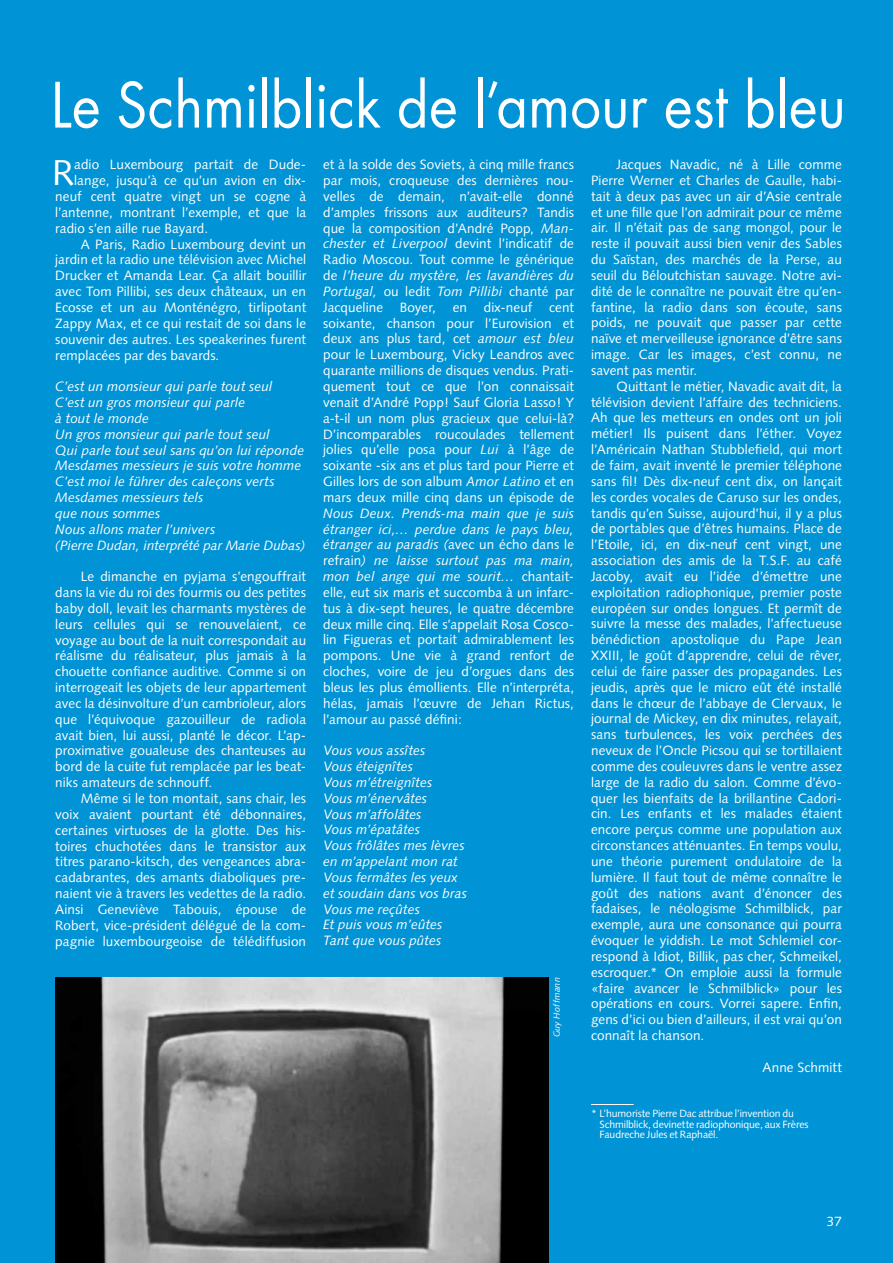
<style>
.page{position:relative;width:893px;height:1263px;background:#0093d5}
.page>*{position:absolute;margin:0;border:0;box-sizing:border-box;transform-origin:0 0}
.t1{font:60.75px "Futura";letter-spacing:.005em;color:#fff;scale:.9 1}
.t2{font:36px "Syntax";color:#fff}
.t3{font:13.5px/15.9px "Syntax";letter-spacing:.005em;color:#fff;text-align:justify}
.t4{font:italic 13.5px/15.9px "Syntax";letter-spacing:.005em;color:#fff}
.t5{font:10.5px/10.5px "Syntax";letter-spacing:-.01em;color:#fff}
.t6{font:italic 9px "Syntax";letter-spacing:.02em;color:#fff}
.s1{font-style:italic}
</style>
<div class="page">
<img style="left:55px;top:977px;width:494px;height:286px">
<hr style="left:591px;top:1104px;width:43px;height:1px;background:#fff">
<h1 class="t1" style="left:51px;top:63px;width:884px">Le Schmilblick de l’amour est bleu</h1>
<h2 class="t2" style="left:52px;top:152px;width:23px">R</h2>
<p class="t3" style="left:74px;top:157px;width:233px">adio Luxembourg partait de Dude-</p>
<p class="t3" style="left:74px;top:173px;width:233px">lange, jusqu’à ce qu’un avion en dix-</p>
<p class="t3" style="left:55px;top:189px;width:252px">neuf cent quatre vingt un se cogne à</p>
<p class="t3" style="left:55px;top:204px;width:252px">l’antenne, montrant l’exemple, et que la</p>
<p class="t3" style="left:55px;top:220px;width:154px">radio s’en aille rue Bayard.</p>
<p class="t3" style="left:81px;top:236px;width:227px">A Paris, Radio Luxembourg devint un</p>
<p class="t3" style="left:55px;top:252px;width:252px">jardin et la radio une télévision avec Michel</p>
<p class="t3" style="left:55px;top:268px;width:252px">Drucker et Amanda Lear. Ça allait bouillir</p>
<p class="t3" style="left:55px;top:284px;width:252px">avec Tom Pillibi, ses deux châteaux, un en</p>
<p class="t3" style="left:55px;top:299px;width:252px">Ecosse et un au Monténégro, tirlipotant</p>
<p class="t3" style="left:55px;top:315px;width:252px">Zappy Max, et ce qui restait de soi dans le</p>
<p class="t3" style="left:55px;top:331px;width:252px">souvenir des autres. Les speakerines furent</p>
<p class="t3" style="left:55px;top:347px;width:166px">remplacées par des bavards<span class="s1">.</span></p>
<p class="t4" style="left:55px;top:379px;width:251px">C’est un monsieur qui parle tout seul<br>C’est un gros monsieur qui parle<br>à tout le monde<br>Un gros monsieur qui parle tout seul<br>Qui parle tout seul sans qu’on lui réponde<br>Mesdames messieurs je suis votre homme<br>C’est moi le führer des caleçons verts<br>Mesdames messieurs tels<br>que nous sommes<br>Nous allons mater l’univers<br>(Pierre Dudan, interprété par Marie Dubas)</p>
<p class="t3" style="left:55px;top:569px;width:252px;text-indent:26px">Le dimanche en pyjama s’engouffrait dans la vie du roi des fourmis ou des petites baby doll, levait les charmants mystères de leurs cellules qui se renouvelaient, ce voyage au bout de la nuit correspondait au réalisme du réalisateur, plus jamais à la chouette confiance auditive<span class="s1">.</span> Comme si on interrogeait les objets de leur appartement avec la désinvolture d’un cambrioleur, alors que l’équivoque gazouilleur de radiola avait bien, lui aussi, planté le décor. L’ap&shy;proximative goualeuse des chanteuses au bord de la cuite fut remplacée par les beat&shy;niks amateurs de schnouff.</p>
<p class="t3" style="left:55px;top:790px;width:252px;text-indent:26px">Même si le ton montait, sans chair, les voix avaient pourtant été débonnaires, certaines virtuoses de la glotte. Des his&shy;toires chuchotées dans le transistor aux titres parano-kitsch, des vengeances abra&shy;cadabrantes, des amants diaboliques pre&shy;naient vie à travers les vedettes de la radio.<br>Ainsi Geneviève Tabouis, épouse de Robert, vice-président délégué de la com&shy;pagnie luxembourgeoise de télédiffusion</p>
<p class="t3" style="left:323px;top:157px;width:252px">et à la solde des Soviets, à cinq mille francs par mois, croqueuse des dernières nou&shy;velles de demain, n’avait-elle donné d’amples frissons aux auditeurs? Tandis que la composition d’André Popp, <span class="s1">Man&shy;chester et Liverpool</span> devint l’indicatif de Radio Moscou. Tout comme le générique de <span class="s1">l’heure du mystère, les lavandières du Portugal,</span> ou ledit <span class="s1">Tom Pillibi</span> chanté par Jacqueline Boyer, en dix-neuf cent soixante, chanson pour l’Eurovision et deux ans plus tard, cet <span class="s1">amour est bleu </span>pour le Luxembourg, Vicky Leandros avec quarante millions de disques vendus. Prati&shy;quement tout ce que l’on connaissait venait d’André Popp! Sauf Gloria Lasso! Y a-t-il un nom plus gracieux que celui-là?<br>D’incomparables roucoulades tellement jolies qu’elle posa pour <span class="s1">Lui</span> à l’âge de soixante -six ans et plus tard pour Pierre et Gilles lors de son album <span class="s1">Amor Latino</span> et en mars deux mille cinq dans un épisode de</p>
<p class="t3" style="left:323px;top:505px;width:252px"><span class="s1">Nous Deux. Prends-ma main que je suis étranger ici,… perdue dans le pays bleu, étranger au paradis (</span>avec un écho dans le refrain<span class="s1">) ne laisse surtout pas ma main, mon bel ange qui me sourit…</span> chantait&shy;elle, eut six maris et succomba à un infarc&shy;tus à dix-sept heures, le quatre décembre deux mille cinq. Elle s’appelait Rosa Cosco&shy;lin Figueras et portait admirablement les pompons. Une vie à grand renfort de cloches, voire de jeu d’orgues dans des bleus les plus émollients. Elle n’interpréta, hélas, jamais l’œuvre de Jehan Rictus, l’amour au passé défini:</p>
<p class="t4" style="left:323px;top:743px;width:146px">Vous vous assîtes<br>Vous éteignîtes<br>Vous m’étreignîtes<br>Vous m’énervâtes<br>Vous m’affolâtes<br>Vous m’épatâtes<br>Vous frôlâtes mes lèvres en m’appelant mon rat<br>Vous fermâtes les yeux et soudain dans vos bras<br>Vous me reçûtes<br>Et puis vous m’eûtes<br>Tant que vous pûtes</p>
<p class="t6" style="left:551px;top:1037px;width:62px;rotate:-90deg">Guy Hoffmann</p>
<p class="t3" style="left:591px;top:156px;width:252px;text-indent:26px">Jacques Navadic, né à Lille comme Pierre Werner et Charles de Gaulle, habi&shy;tait à deux pas avec un air d’Asie centrale et une fille que l’on admirait pour ce même air. Il n’était pas de sang mongol, pour le reste il pouvait aussi bien venir des Sables du Saïstan, des marchés de la Perse, au seuil du Béloutchistan sauvage. Notre avi&shy;dité de le connaître ne pouvait être qu’en&shy;fantine, la radio dans son écoute, sans poids, ne pouvait que passer par cette naïve et merveilleuse ignorance d’être sans image. Car les images, c’est connu, ne savent pas mentir.</p>
<p class="t3" style="left:591px;top:378px;width:252px;text-indent:26px">Quittant le métier, Navadic avait dit, la télévision devient l’affaire des techniciens.<br>Ah que les metteurs en ondes ont un joli métier! Ils puisent dans l’éther. Voyez l’Américain Nathan Stubblefield, qui mort de faim, avait inventé le premier téléphone sans fil! Dès dix-neuf cent dix, on lançait les cordes vocales de Caruso sur les ondes, tandis qu’en Suisse, aujourd’hui, il y a plus de portables que d’êtres humains. Place de l’Etoile, ici, en dix-neuf cent vingt, une association des amis de la T.S.F. au café Jacoby, avait eu l’idée d’émettre une exploitation radiophonique, premier poste européen sur ondes longues. Et permît de suivre la messe des malades, l’affectueuse bénédiction apostolique du Pape Jean XXIII, le goût d’apprendre, celui de rêver, celui de faire passer des propagandes. Les jeudis, après que le micro eût été installé dans le chœur de l’abbaye de Clervaux, le journal de Mickey, en dix minutes, relayait, sans turbulences, les voix perchées des neveux de l’Oncle Picsou qui se tortillaient comme des couleuvres dans le ventre assez large de la radio du salon. Comme d’évo&shy;quer les bienfaits de la brillantine Cadori&shy;cin. Les enfants et les malades étaient encore perçus comme une population aux circonstances atténuantes. En temps voulu, une théorie purement ondulatoire de la lumière. Il faut tout de même connaître le goût des nations avant d’énoncer des fadaises, le néologisme Schmilblick, par exemple, aura une consonance qui pourra évoquer le yiddish. Le mot Schlemiel cor&shy;respond à Idiot, Billik, pas cher, Schmeikel, escroquer.* On emploie aussi la formule «faire avancer le Schmilblick» pour les opérations en cours. Vorrei sapere. Enfin, gens d’ici ou bien d’ailleurs, il est vrai qu’on connaît la chanson.</p>
<p class="t3" style="left:763px;top:1059px;width:81px">Anne Schmitt</p>
<p class="t5" style="left:600px;top:1108px;width:211px;text-indent:-9px">* L’humoriste Pierre Dac attribue l’invention du<br>Schmilblick, devinette radiophonique, aux Frères<br>Faudreche Jules et Raphaël.</p>
<p class="t3" style="left:827px;top:1214px;width:17px">37</p>
</div>
